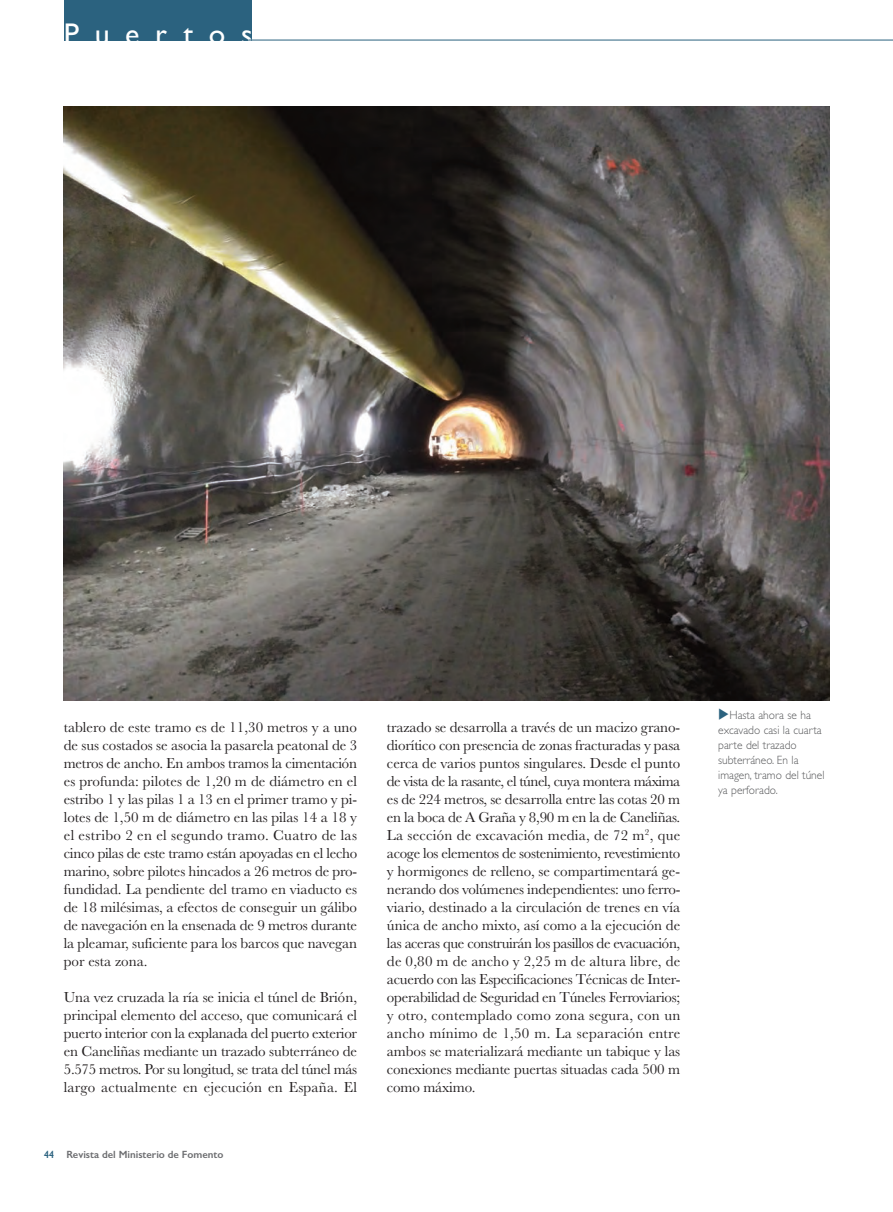
<style>
.page{position:relative;width:893px;height:1212px;background:#fff}
.page>*{position:absolute;margin:0;border:0;box-sizing:border-box;transform-origin:0 0}
.t1{font:30px "Gill Sans";letter-spacing:.52em;color:#fff}
.t2{font:15px/18px "Baskerville";letter-spacing:-.005em;color:#231f20;text-align:justify}
.t3{font:300 12px/15px "Gill Sans";color:#57585a;scale:.95 1}
.t4{font:600 10.5px "Gill Sans";color:#6c6d70}
.s1{color:#2b627f}
</style>
<div class="page">
<div style="left:64px;top:0;width:188px;height:41px;background:#2b627f"></div>
<hr style="left:249px;top:40px;width:644px;height:1px;background:#2b627f">
<img style="left:64px;top:106px;width:766px;height:594px">
<h1 class="t1" style="left:64px;top:16px;width:190px">Puertos</h1>
<p class="t2" style="left:64px;top:718px;width:295px">tablero de este tramo es de 11,30 metros y a uno de sus costados se asocia la pasarela peatonal de 3 metros de ancho. En ambos tramos la cimentación es profunda: pilotes de 1,20 m de diámetro en el estribo 1 y las pilas 1 a 13 en el primer tramo y pi&shy;lotes de 1,50 m de diámetro en las pilas 14 a 18 y el estribo 2 en el segundo tramo. Cuatro de las cinco pilas de este tramo están apoyadas en el lecho marino, sobre pilotes hincados a 26 metros de pro&shy;fundidad. La pendiente del tramo en viaducto es de 18 milésimas, a efectos de conseguir un gálibo de navegación en la ensenada de 9 metros durante la pleamar, suficiente para los barcos que navegan por esta zona.</p>
<p class="t2" style="left:64px;top:988px;width:295px">Una vez cruzada la ría se inicia el túnel de Brión, principal elemento del acceso, que comunicará el puerto interior con la explanada del puerto exterior en Caneliñas mediante un trazado subterráneo de 5.575 metros. Por su longitud, se trata del túnel más largo actualmente en ejecución en España. El</p>
<p class="t4" style="left:44px;top:1149px;width:181px"><span class="s1">44</span> Revista del Ministerio de Fomento</p>
<p class="t2" style="left:387px;top:718px;width:295px">trazado se desarrolla a través de un macizo grano&shy;diorítico con presencia de zonas fracturadas y pasa cerca de varios puntos singulares. Desde el punto de vista de la rasante, el túnel, cuya montera máxima es de 224 metros, se desarrolla entre las cotas 20 m en la boca de A Graña y 8,90 m en la de Caneliñas.<br>La sección de excavación media, de 72 m<sup>2</sup>, que acoge los elementos de sostenimiento, revestimiento y hormigones de relleno, se compartimentará ge&shy;nerando dos volúmenes independientes: uno ferro&shy;viario, destinado a la circulación de trenes en vía única de ancho mixto, así como a la ejecución de las aceras que construirán los pasillos de evacuación, de 0,80 m de ancho y 2,25 m de altura libre, de acuerdo con las Especificaciones Técnicas de Inter&shy;operabilidad de Seguridad en Túneles Ferroviarios; y otro, contemplado como zona segura, con un ancho mínimo de 1,50 m. La separación entre ambos se materializará mediante un tabique y las conexiones mediante puertas situadas cada 500 m como máximo.</p>
<p class="t3" style="left:718px;top:707px;width:113px"><span class="s1">◆</span>Hasta ahora se ha excavado casi la cuarta parte del trazado subterráneo. En la imagen, tramo del túnel ya perforado.</p>
</div>
